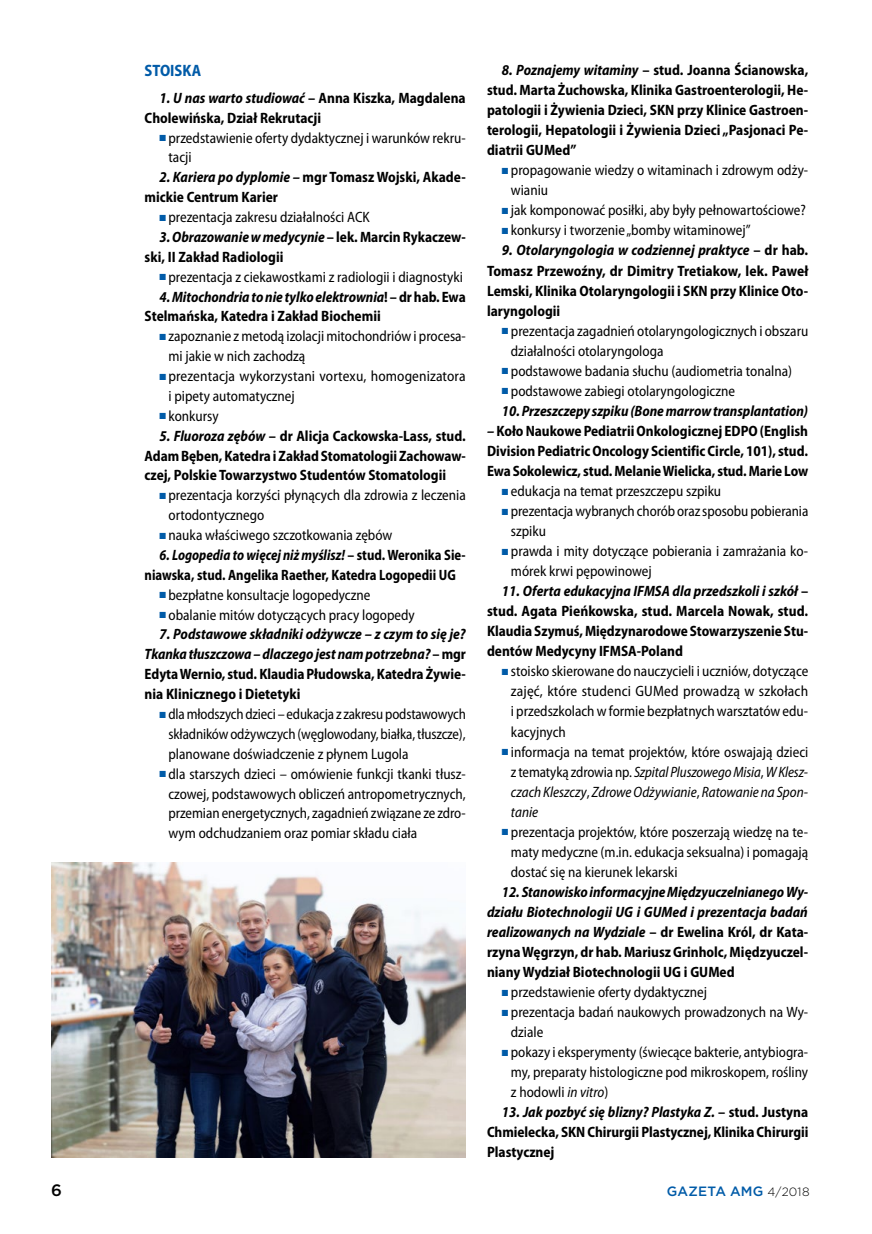
<style>
.page{position:relative;width:872px;height:1234px;background:#fff}
.page>*{position:absolute;margin:0;border:0;box-sizing:border-box;transform-origin:0 0}
.t1{font:700 semi-condensed 16.5px "Myriad Pro";color:#005ba8;scale:.96 1}
.t2{font:500 16.5px "Gotham";color:#000}
.t3{font:semi-condensed 15px/20.1px "Myriad Pro";color:#000;scale:.96 1}
.t4{font:700 semi-condensed 15px/20.1px "Myriad Pro";color:#000;text-align:justify;scale:.96 1}
.t5{font:italic 700 semi-condensed 15px/20.1px "Myriad Pro";letter-spacing:-.005em;color:#000;text-align:justify;scale:.95 1}
.t6{font:italic 700 semi-condensed 15px/19.8px "Myriad Pro";letter-spacing:-.005em;color:#000;text-align:justify;scale:.96 1}
.t7{font:italic semi-condensed 15px/20.1px "Myriad Pro";color:#000;text-align:justify;scale:.94 1}
.t8{font:700 semi-condensed 15px/20.1px "Myriad Pro";color:#000;text-align:justify}
.t9{font:semi-condensed 15px/19.8px "Myriad Pro";color:#000;text-align:justify;scale:.94 1}
.t10{font:700 semi-condensed 15px/19.8px "Myriad Pro";color:#000;scale:.91 1}
.t11{font:700 semi-condensed 15px/19.8px "Myriad Pro";color:#000;scale:.95 1}
.t12{font:semi-condensed 15px/19.8px "Myriad Pro";color:#000}
.t13{font:semi-condensed 15px/20.1px "Myriad Pro";color:#000;scale:.95 1}
.t14{font:500 13.5px "Gotham";letter-spacing:.015em;color:#005ba8}
.s1{font-style:italic}
.s2{color:#005ba8}
.s3{font-style:normal}
.s4{font-weight:300;font-size:12px;color:#000}
</style>
<div class="page">
<img style="left:51px;top:862px;width:415px;height:295px">
<p class="t1" style="left:145px;top:60px;width:60px">STOISKA</p>
<p class="t4" style="left:145px;top:87px;width:336px;text-indent:15px"><span class="s1">1. U nas warto studiować</span> – Anna Kiszka, Magdalena<br>Cholewińska, Dział Rekrutacji</p>
<p class="t3" style="left:168px;top:127px;width:311px;text-indent:-9px"><span class="s2">■</span> przedstawienie oferty dydaktycznej i warunków rekru&shy;tacji</p>
<p class="t4" style="left:145px;top:167px;width:336px;text-indent:15px"><span class="s1">2. Kariera po dyplomie –</span> mgr Tomasz Wojski, Akade&shy;mickie Centrum Karier</p>
<p class="t3" style="left:159px;top:207px;width:220px"><span class="s2">■</span> prezentacja zakresu działalności ACK</p>
<p class="t4" style="left:145px;top:226px;width:336px;text-indent:15px"><span class="s1">3. Obrazowanie w medycynie</span> – lek. Marcin Rykaczew&shy;ski, II Zakład Radiologii</p>
<p class="t3" style="left:159px;top:266px;width:318px"><span class="s2">■</span> prezentacja z ciekawostkami z radiologii i diagnostyki</p>
<p class="t11" style="left:145px;top:286px;width:339px;text-indent:15px"><span class="s1">4. Mitochondria to nie tylko elektrownia</span>! – dr hab. Ewa<br>Stelmańska, Katedra i Zakład Biochemii</p>
<p class="t3" style="left:168px;top:326px;width:311px;text-indent:-9px"><span class="s2">■</span> zapoznanie z metodą izolacji mitochondriów i procesa&shy;mi jakie w nich zachodzą</p>
<p class="t12" style="left:168px;top:366px;width:299px;text-indent:-9px"><span class="s2">■</span> prezentacja wykorzystani vortexu, homogenizatora i pipety automatycznej</p>
<p class="t3" style="left:159px;top:405px;width:63px"><span class="s2">■</span> konkursy</p>
<p class="t4" style="left:145px;top:425px;width:336px;text-indent:15px"><span class="s1">5. Fluoroza zębów</span> – dr Alicja Cackowska-Lass, stud.<br>Adam Bęben, Katedra i Zakład Stomatologii Zachowaw&shy;czej, Polskie Towarzystwo Studentów Stomatologii</p>
<p class="t3" style="left:168px;top:485px;width:311px;text-indent:-9px"><span class="s2">■</span> prezentacja korzyści płynących dla zdrowia z leczenia ortodontycznego</p>
<p class="t3" style="left:159px;top:524px;width:244px"><span class="s2">■</span> nauka właściwego szczotkowania zębów</p>
<p class="t10" style="left:145px;top:544px;width:354px;text-indent:15px"><span class="s1">6. Logopedia to więcej niż myślisz!</span> – stud. Weronika Sie&shy;niawska, stud. Angelika Raether, Katedra Logopedii UG</p>
<p class="t3" style="left:159px;top:584px;width:221px"><span class="s2">■</span> bezpłatne konsultacje logopedyczne</p>
<p class="t3" style="left:159px;top:604px;width:267px"><span class="s2">■</span> obalanie mitów dotyczących pracy logopedy</p>
<p class="t6" style="left:145px;top:624px;width:336px;text-indent:15px">7. Podstawowe składniki odżywcze – z czym to się je?<br>Tkanka tłuszczowa – dlaczego jest nam potrzebna? <span class="s3">– mgr Edyta Wernio, stud. Klaudia Płudowska, Katedra Żywie&shy;nia Klinicznego i Dietetyki</span></p>
<p class="t9" style="left:168px;top:703px;width:318px;text-indent:-9px"><span class="s2">■</span> dla młodszych dzieci – edukacja z zakresu podstawowych składników odżywczych (węglowodany, białka, tłuszcze), planowane doświadczenie z płynem Lugola</p>
<p class="t3" style="left:168px;top:763px;width:311px;text-align:justify;text-indent:-9px"><span class="s2">■</span> dla starszych dzieci – omówienie funkcji tkanki tłusz&shy;czowej, podstawowych obliczeń antropometrycznych, przemian energetycznych, zagadnień związane ze zdro&shy;wym odchudzaniem oraz pomiar składu ciała</p>
<p class="t4" style="left:487px;top:60px;width:336px;text-indent:15px"><span class="s1">8. Poznajemy witaminy</span> – stud. Joanna Ścianowska, stud. Marta Żuchowska, Klinika Gastroenterologii, He&shy;patologii i Żywienia Dzieci, SKN przy Klinice Gastroen&shy;terologii, Hepatologii i Żywienia Dzieci „Pasjonaci Pe&shy;diatrii GUMed”</p>
<p class="t3" style="left:511px;top:160px;width:311px;text-indent:-9px"><span class="s2">■</span> propagowanie wiedzy o witaminach i zdrowym odży&shy;wianiu</p>
<p class="t3" style="left:502px;top:200px;width:318px"><span class="s2">■</span> jak komponować posiłki, aby były pełnowartościowe?</p>
<p class="t3" style="left:502px;top:220px;width:260px"><span class="s2">■</span> konkursy i tworzenie „bomby witaminowej”</p>
<p class="t8" style="left:487px;top:240px;width:323px;text-indent:15px"><span class="s1">9. Otolaryngologia w codziennej praktyce</span> – dr hab.<br>Tomasz Przewoźny, dr Dimitry Tretiakow, lek. Paweł Lemski, Klinika Otolaryngologii i SKN przy Klinice Oto&shy;laryngologii</p>
<p class="t3" style="left:511px;top:320px;width:311px;text-indent:-9px"><span class="s2">■</span> prezentacja zagadnień otolaryngologicznych i obszaru działalności otolaryngologa</p>
<p class="t3" style="left:502px;top:360px;width:304px"><span class="s2">■</span> podstawowe badania słuchu (audiometria tonalna)</p>
<p class="t3" style="left:502px;top:380px;width:244px"><span class="s2">■</span> podstawowe zabiegi otolaryngologiczne</p>
<p class="t5" style="left:502px;top:400px;width:324px">10. Przeszczepy szpiku (Bone marrow transplantation)</p>
<p class="t4" style="left:487px;top:420px;width:336px"><span class="s1">–</span> Koło Naukowe Pediatrii Onkologicznej EDPO (English Division Pediatric Oncology Scientific Circle, 101), stud.<br>Ewa Sokolewicz, stud. Melanie Wielicka, stud. Marie Low</p>
<p class="t3" style="left:502px;top:480px;width:230px"><span class="s2">■</span> edukacja na temat przeszczepu szpiku</p>
<p class="t13" style="left:511px;top:500px;width:314px;text-indent:-9px"><span class="s2">■</span> prezentacja wybranych chorób oraz sposobu pobierania szpiku</p>
<p class="t3" style="left:511px;top:540px;width:311px;text-indent:-9px"><span class="s2">■</span> prawda i mity dotyczące pobierania i zamrażania ko&shy;mórek krwi pępowinowej</p>
<p class="t4" style="left:487px;top:580px;width:336px;text-indent:15px"><span class="s1">11. Oferta edukacyjna IFMSA dla przedszkoli i szkół</span> – stud. Agata Pieńkowska, stud. Marcela Nowak, stud.<br>Klaudia Szymuś, Międzynarodowe Stowarzyszenie Stu&shy;dentów Medycyny IFMSA-Poland</p>
<p class="t3" style="left:511px;top:661px;width:311px;text-align:justify;text-indent:-9px"><span class="s2">■</span> stoisko skierowane do nauczycieli i uczniów, dotyczące zajęć, które studenci GUMed prowadzą w szkołach i przedszkolach w formie bezpłatnych warsztatów edu&shy;kacyjnych</p>
<p class="t7" style="left:511px;top:741px;width:318px;text-indent:-9px"><span class="s2">■</span> <span class="s3">informacja na temat projektów, które oswajają dzieci z tematyką zdrowia np.</span> Szpital Pluszowego Misia<span class="s3">,</span> W Klesz&shy;czach Kleszczy<span class="s3">,</span> Zdrowe Odżywianie<span class="s3">,</span> Ratowanie na Spon&shy;tanie</p>
<p class="t3" style="left:511px;top:821px;width:311px;text-align:justify;text-indent:-9px"><span class="s2">■</span> prezentacja projektów, które poszerzają wiedzę na te&shy;maty medyczne (m.in. edukacja seksualna) i pomagają dostać się na kierunek lekarski</p>
<p class="t5" style="left:487px;top:881px;width:339px;text-indent:15px">12. Stanowisko informacyjne Międzyuczelnianego Wy&shy;działu Biotechnologii UG i GUMed i prezentacja badań realizowanych na Wydziale <span class="s3">– dr Ewelina Król, dr Kata&shy;rzyna Węgrzyn, dr hab. Mariusz Grinholc, Międzyuczel&shy;niany Wydział Biotechnologii UG i GUMed</span></p>
<p class="t3" style="left:502px;top:981px;width:215px"><span class="s2">■</span> przedstawienie oferty dydaktycznej</p>
<p class="t3" style="left:511px;top:1001px;width:311px;text-indent:-9px"><span class="s2">■</span> prezentacja badań naukowych prowadzonych na Wy&shy;dziale</p>
<p class="t3" style="left:511px;top:1041px;width:311px;text-align:justify;text-indent:-9px"><span class="s2">■</span> pokazy i eksperymenty (świecące bakterie, antybiogra&shy;my, preparaty histologiczne pod mikroskopem, rośliny z hodowli <span class="s1">in vitro</span>)</p>
<p class="t4" style="left:487px;top:1101px;width:336px;text-indent:15px"><span class="s1">13. Jak pozbyć się blizny? Plastyka Z.</span> – stud. Justyna Chmielecka, SKN Chirurgii Plastycznej, Klinika Chirurgii Plastycznej</p>
<p class="t2" style="left:51px;top:1179px;width:12px">6</p>
<p class="t14" style="left:667px;top:1182px;width:144px">GAZETA AMG <span class="s4">4/2018</span></p>
</div>
